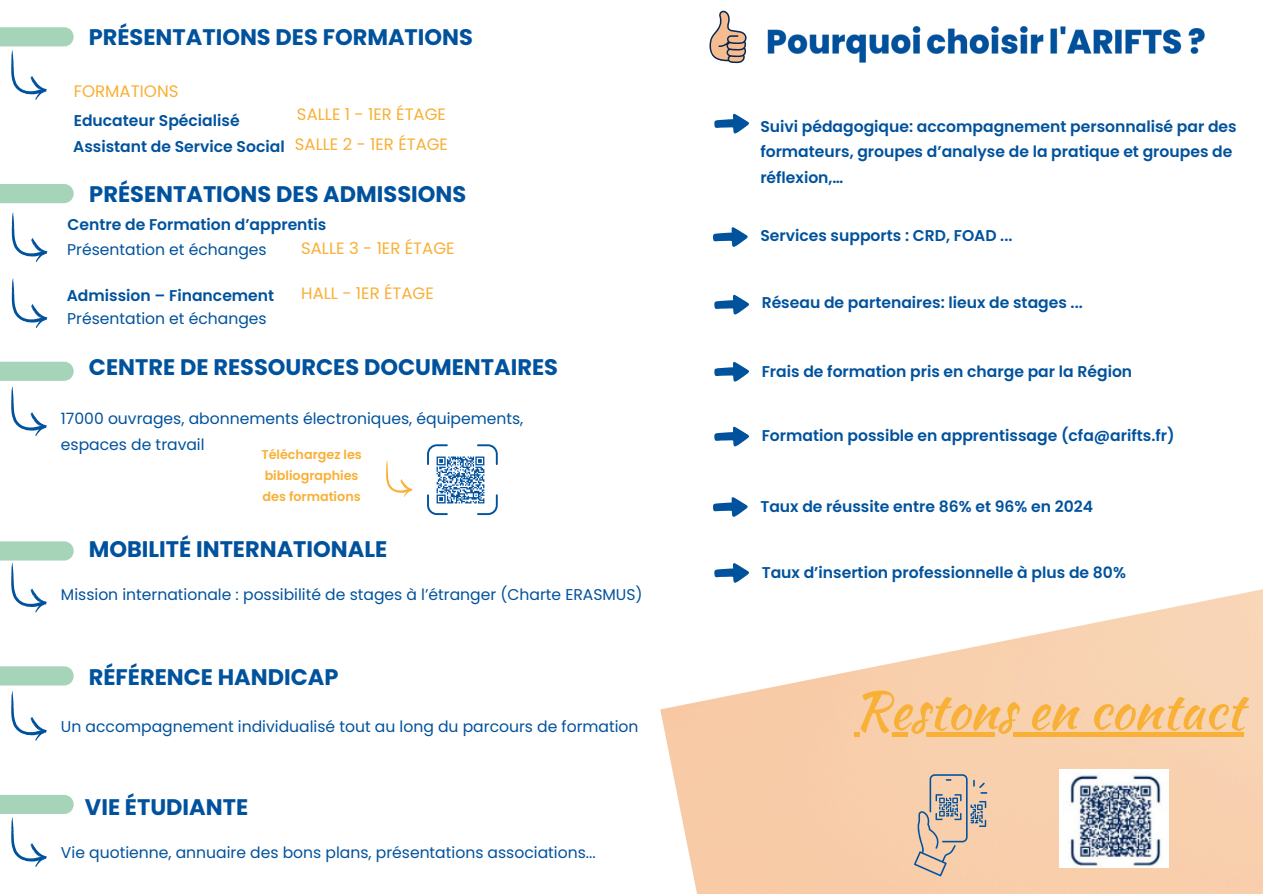
<style>
.page{position:relative;width:1263px;height:894px;background:#fff}
.page>*{position:absolute;margin:0;border:0;box-sizing:border-box;transform-origin:0 0}
.t1{font:51.75px "Kaushan Script";color:#f8b036}
.t2{font:700 22.5px "Poppins";color:#00529d}
.t3{font:16.65px "Poppins";color:#f8b036}
.t4{font:16.5px "Poppins";color:#f8b036}
.t5{font:600 15.6px/25.8px "Poppins";color:#00529d}
.t6{font:15.6px/25.8px "Poppins";color:#00529d}
.t7{font:600 12.75px/21px "Poppins";color:#f8b036}
</style>
<div class="page">
<div style="left:0;top:27px;width:74px;height:19px;background:#a6d4b8"></div>
<svg style="left:11px;top:50px;width:36px;height:50px"></svg>
<img style="left:660px;top:582px;width:603px;height:311px">
<svg style="left:914px;top:774px;width:73px;height:102px"></svg>
<img style="left:1059px;top:769px;width:109px;height:98px">
<svg style="left:477px;top:444px;width:21px;height:21px"></svg>
<svg style="left:427px;top:444px;width:21px;height:21px"></svg>
<svg style="left:477px;top:494px;width:21px;height:21px"></svg>
<svg style="left:427px;top:494px;width:21px;height:21px"></svg>
<img style="left:435px;top:454px;width:51px;height:52px">
<svg style="left:386px;top:460px;width:26px;height:37px"></svg>
<svg style="left:11px;top:386px;width:36px;height:50px"></svg>
<div style="left:0;top:361px;width:74px;height:20px;background:#a6d4b8"></div>
<div style="left:0;top:184px;width:74px;height:19px;background:#a6d4b8"></div>
<svg style="left:12px;top:212px;width:35px;height:50px"></svg>
<svg style="left:12px;top:278px;width:35px;height:50px"></svg>
<img style="left:767px;top:26px;width:438px;height:37px">
<svg style="left:709px;top:11px;width:38px;height:52px"></svg>
<svg style="left:854px;top:731px;width:389px;height:5px;fill:#f8b036"></svg>
<svg style="left:11px;top:563px;width:36px;height:49px"></svg>
<div style="left:0;top:541px;width:74px;height:19px;background:#a6d4b8"></div>
<div style="left:0;top:794px;width:74px;height:19px;background:#a6d4b8"></div>
<svg style="left:714px;top:114px;width:35px;height:19px"></svg>
<svg style="left:713px;top:227px;width:35px;height:20px"></svg>
<svg style="left:714px;top:295px;width:35px;height:19px"></svg>
<svg style="left:714px;top:362px;width:35px;height:19px"></svg>
<svg style="left:714px;top:426px;width:35px;height:20px"></svg>
<svg style="left:713px;top:497px;width:35px;height:20px"></svg>
<svg style="left:714px;top:563px;width:35px;height:19px"></svg>
<div style="left:0;top:666px;width:74px;height:19px;background:#a6d4b8"></div>
<svg style="left:11px;top:691px;width:36px;height:49px"></svg>
<svg style="left:11px;top:817px;width:36px;height:49px"></svg>
<h3 class="t2" style="left:89px;top:21px;width:386px">PRÉSENTATIONS DES FORMATIONS</h3>
<p class="t3" style="left:74px;top:79px;width:106px">FORMATIONS</p>
<h4 class="t5" style="left:73px;top:107px;width:213px">Educateur Spécialisé<br>Assistant de Service Social</h4>
<h4 class="t4" style="left:297px;top:103px;width:151px">SALLE 1 - 1ER ÉTAGE</h4>
<p class="t4" style="left:295px;top:133px;width:155px">SALLE 2 - 1ER ÉTAGE</p>
<p class="t2" style="left:89px;top:178px;width:378px">PRÉSENTATIONS DES ADMISSIONS</p>
<h4 class="t5" style="left:68px;top:211px;width:260px">Centre de Formation d’apprentis</h4>
<h3 class="t6" style="left:67px;top:236px;width:201px">Présentation et échanges</h3>
<p class="t4" style="left:301px;top:236px;width:155px">SALLE 3 - 1ER ÉTAGE</p>
<h3 class="t5" style="left:67px;top:282px;width:209px">Admission – Financement</h3>
<h2 class="t6" style="left:67px;top:306px;width:201px">Présentation et échanges</h2>
<h5 class="t4" style="left:301px;top:282px;width:134px">HALL - 1ER ÉTAGE</h5>
<h2 class="t2" style="left:89px;top:351px;width:471px">CENTRE DE RESSOURCES DOCUMENTAIRES</h2>
<h3 class="t6" style="left:61px;top:406px;width:464px">17000 ouvrages, abonnements électroniques, équipements, espaces de travail</h3>
<p class="t7" style="left:261px;top:444px;width:102px">Téléchargez les bibliographies des formations</p>
<p class="t2" style="left:89px;top:533px;width:300px">MOBILITÉ INTERNATIONALE</p>
<p class="t6" style="left:61px;top:581px;width:583px">Mission internationale : possibilité de stages à l’étranger (Charte ERASMUS)</p>
<h2 class="t2" style="left:89px;top:660px;width:251px">RÉFÉRENCE HANDICAP</h2>
<p class="t6" style="left:61px;top:713px;width:579px">Un accompagnement individualisé tout au long du parcours de formation</p>
<h4 class="t2" style="left:85px;top:791px;width:165px">VIE ÉTUDIANTE</h4>
<p class="t6" style="left:61px;top:839px;width:536px">Vie quotienne, annuaire des bons plans, présentations associations...</p>
<h4 class="t5" style="left:760px;top:113px;width:478px">Suivi pédagogique: accompagnement personnalisé par des formateurs, groupes d’analyse de la pratique et groupes de réflexion,…</h4>
<p class="t5" style="left:760px;top:222px;width:254px">Services supports : CRD, FOAD ...</p>
<h3 class="t5" style="left:762px;top:289px;width:323px">Réseau de partenaires: lieux de stages ...</h3>
<h4 class="t5" style="left:762px;top:358px;width:372px">Frais de formation pris en charge par la Région</h4>
<h5 class="t5" style="left:762px;top:423px;width:414px">Formation possible en apprentissage (cfa@arifts.fr)</h5>
<p class="t5" style="left:760px;top:493px;width:334px">Taux de réussite entre 86% et 96% en 2024</p>
<h4 class="t5" style="left:762px;top:559px;width:366px">Taux d’insertion professionnelle à plus de 80%</h4>
<h5 class="t1" style="left:854px;top:672px;width:391px">Restons en contact</h5>
</div>
